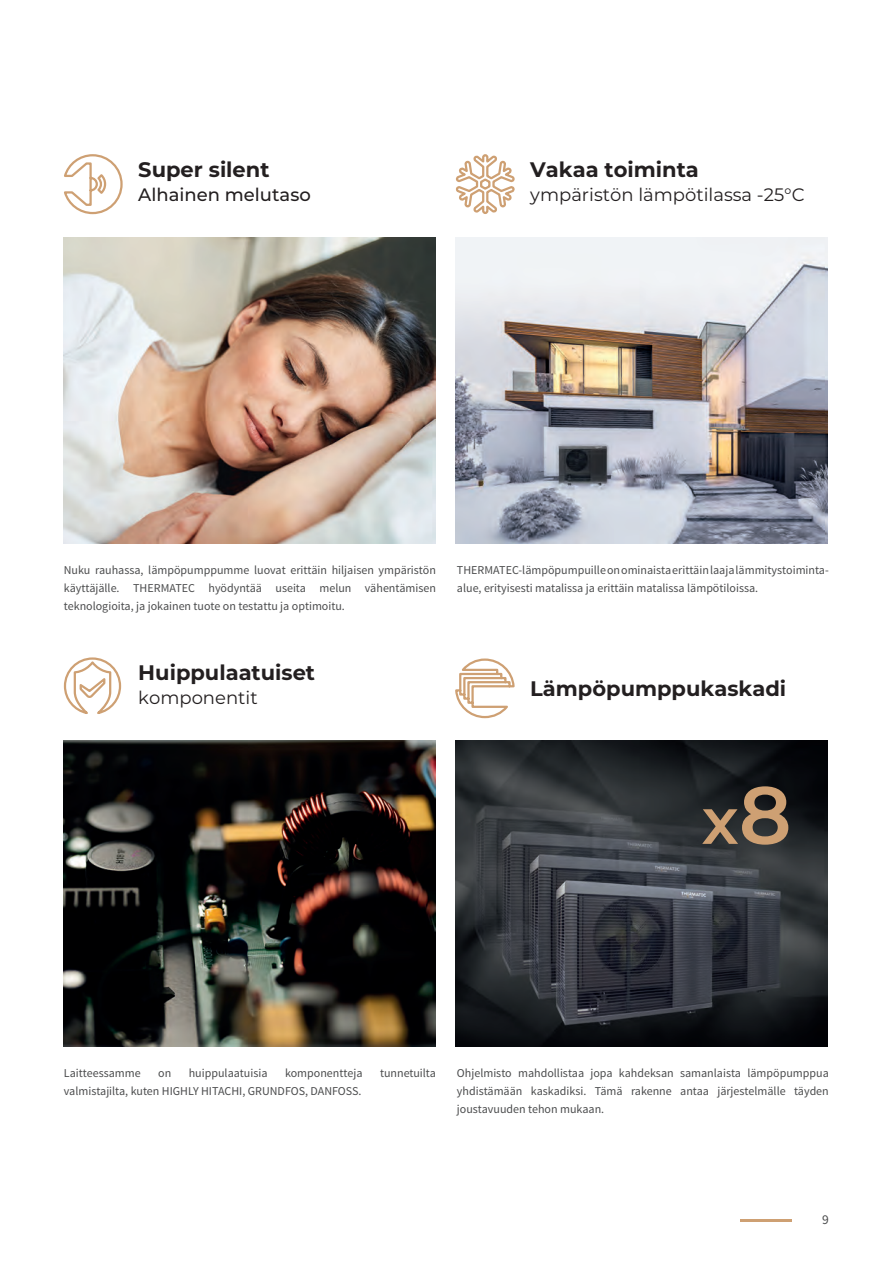
<style>
.page{position:relative;width:893px;height:1263px;background:#fff}
.page>*{position:absolute;margin:0;border:0;box-sizing:border-box;transform-origin:0 0}
.t1{font:600 64.8px "Montserrat";color:#cea073}
.Header_2{font:700 21px "Montserrat";color:#231f20}
.Header_2-2{font:18px "Montserrat";color:#231f20}
.Header_2-3{font:500 18px "Montserrat";color:#231f20}
.t2{font:13.5px "Source Sans Pro";color:#4b4c4d}
.Paragraph_1{font:12px/18px "Source Sans Pro";color:#4b4c4d;text-align:justify}
.s1{font-size:81px}
</style>
<div class="page">
<img style="left:64px;top:237px;width:372px;height:306px">
<img style="left:456px;top:237px;width:372px;height:306px">
<img style="left:64px;top:740px;width:372px;height:306px">
<img style="left:456px;top:740px;width:372px;height:306px">
<svg style="left:455px;top:154px;width:60px;height:60px"></svg>
<svg style="left:64px;top:154px;width:59px;height:61px"></svg>
<svg style="left:63px;top:657px;width:59px;height:57px"></svg>
<svg style="left:455px;top:658px;width:60px;height:61px"></svg>
<hr style="left:740px;top:1219px;width:51px;height:2px;background:#cea073">
<p class="Header_2" style="left:138px;top:154px;width:133px">Super silent</p>
<p class="Header_2-3" style="left:138px;top:182px;width:174px">Alhainen melutaso</p>
<p class="Header_2" style="left:530px;top:154px;width:170px">Vakaa toiminta</p>
<p class="Header_2-2" style="left:530px;top:182px;width:276px">ympäristön lämpötilassa -25°C</p>
<p class="Paragraph_1" style="left:64px;top:561px;width:374px">Nuku rauhassa, lämpöpumppumme luovat erittäin hiljaisen ympäristön käyttäjälle. THERMATEC hyödyntää useita melun vähentämisen teknologioita, ja jokainen tuote on testattu ja optimoitu.</p>
<p class="Paragraph_1" style="left:457px;top:561px;width:373px">THERMATEC-lämpöpumpuille on ominaista erittäin laaja lämmitystoiminta&shy;alue, erityisesti matalissa ja erittäin matalissa lämpötiloissa.</p>
<p class="Header_2" style="left:138px;top:657px;width:178px">Huippulaatuiset</p>
<p class="Header_2-2" style="left:138px;top:685px;width:121px">komponentit</p>
<p class="Header_2" style="left:530px;top:673px;width:257px">Lämpöpumppukaskadi</p>
<p class="t1" style="left:702px;top:775px;width:91px">x<span class="s1">8</span></p>
<p class="Paragraph_1" style="left:64px;top:1064px;width:78px">Laitteessamme</p>
<p class="Paragraph_1" style="left:158px;top:1064px;width:15px">on</p>
<p class="Paragraph_1" style="left:189px;top:1064px;width:80px">huippulaatuisia</p>
<p class="Paragraph_1" style="left:285px;top:1064px;width:79px">komponentteja</p>
<p class="Paragraph_1" style="left:380px;top:1064px;width:57px">tunnetuilta</p>
<p class="Paragraph_1" style="left:64px;top:1082px;width:299px">valmistajilta, kuten HIGHLY HITACHI, GRUNDFOS, DANFOSS.</p>
<p class="Paragraph_1" style="left:457px;top:1064px;width:373px">Ohjelmisto mahdollistaa jopa kahdeksan samanlaista lämpöpumppua yhdistämään kaskadiksi. Tämä rakenne antaa järjestelmälle täyden joustavuuden tehon mukaan.</p>
<p class="t2" style="left:822px;top:1211px;width:8px">9</p>
</div>
